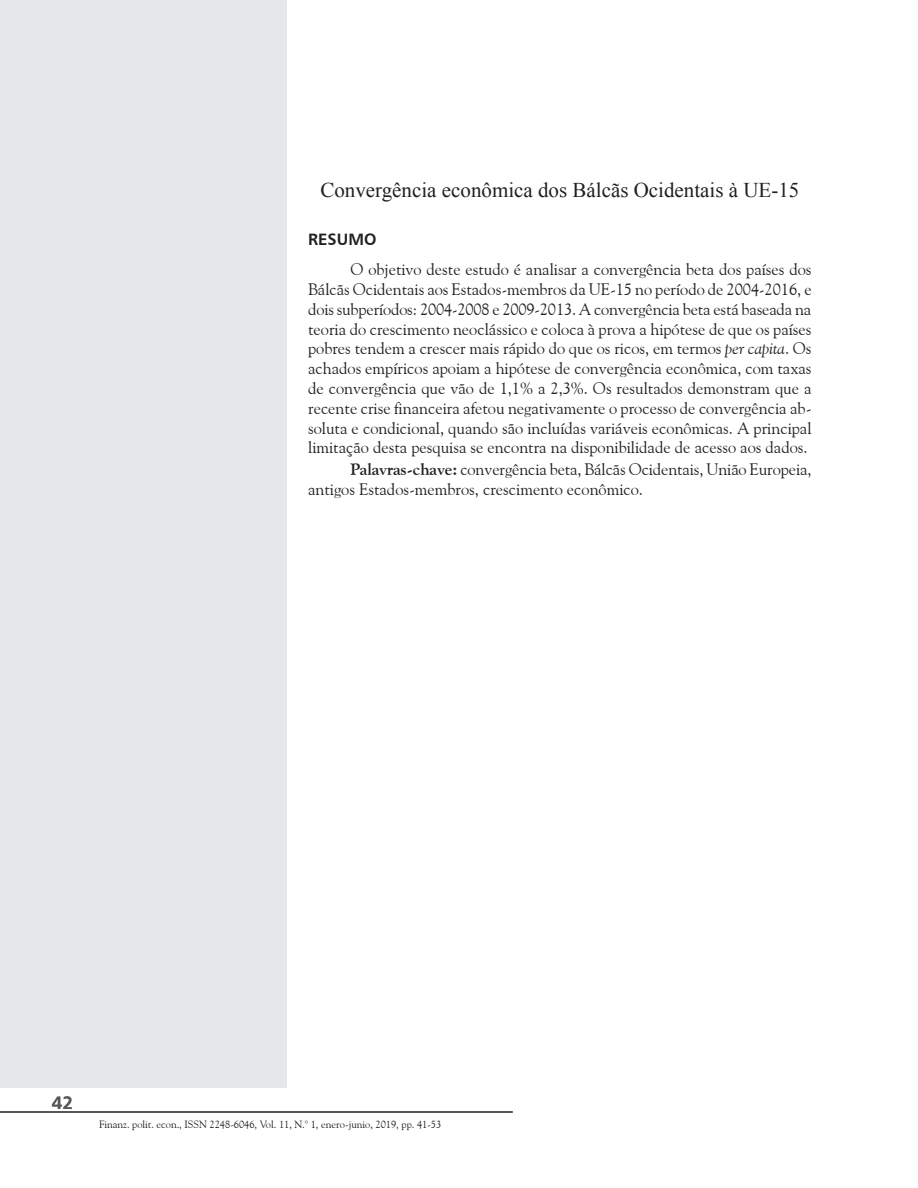
<style>
.page{position:relative;width:918px;height:1188px;background:#fff}
.page>*{position:absolute;margin:0;border:0;box-sizing:border-box;transform-origin:0 0}
.t1{font:21px "Times New Roman";color:#231f20}
.t2{font:18px "Humanist 777 BT Bold B";color:#57585a}
.t3{font:16.5px/19.8px "Goudy Old Style BT";color:#231f20;text-align:justify}
.t4{font:16.5px "Humanist 777 BT Bold B";color:#231f20}
.t5{font:10.5px "Goudy Old Style BT";color:#231f20}
.s1{font-style:italic}
.s2{font-weight:700}
</style>
<div class="page">
<hr style="left:0;top:1112px;width:513px;height:1px;background:#231f20">
<div style="left:0;top:0;width:287px;height:1087px;background:#e6e7e9"></div>
<p class="t1" style="left:320px;top:176px;width:481px">Convergência econômica dos Bálcãs Ocidentais à UE-15</p>
<p class="t4" style="left:308px;top:229px;width:70px">RESUMO</p>
<p class="t3" style="left:308px;top:259px;width:505px;text-indent:43px">O objetivo deste estudo é analisar a convergência beta dos países dos Bálcãs Ocidentais aos Estados-membros da UE-15 no período de 2004-2016, e dois subperíodos: 2004-2008 e 2009-2013. A convergência beta está baseada na teoria do crescimento neoclássico e coloca à prova a hipótese de que os países pobres tendem a crescer mais rápido do que os ricos, em termos <span class="s1">per capita</span>. Os achados empíricos apoiam a hipótese de convergência econômica, com taxas de convergência que vão de 1,1% a 2,3%. Os resultados demonstram que a recente crise financeira afetou negativamente o processo de convergência ab&shy;soluta e condicional, quando são incluídas variáveis econômicas. A principal limitação desta pesquisa se encontra na disponibilidade de acesso aos dados.</p>
<p class="t3" style="left:308px;top:459px;width:505px;text-indent:43px"><span class="s2">Palavras-chave:</span> convergência beta, Bálcãs Ocidentais, União Europeia, antigos Estados-membros, crescimento econômico.</p>
<p class="t2" style="left:52px;top:1091px;width:23px">42</p>
<p class="t5" style="left:99px;top:1118px;width:344px">Finanz. polit. econ., ISSN 2248-6046, Vol. 11, N.° 1, enero-junio, 2019, pp. 41-53</p>
</div>
